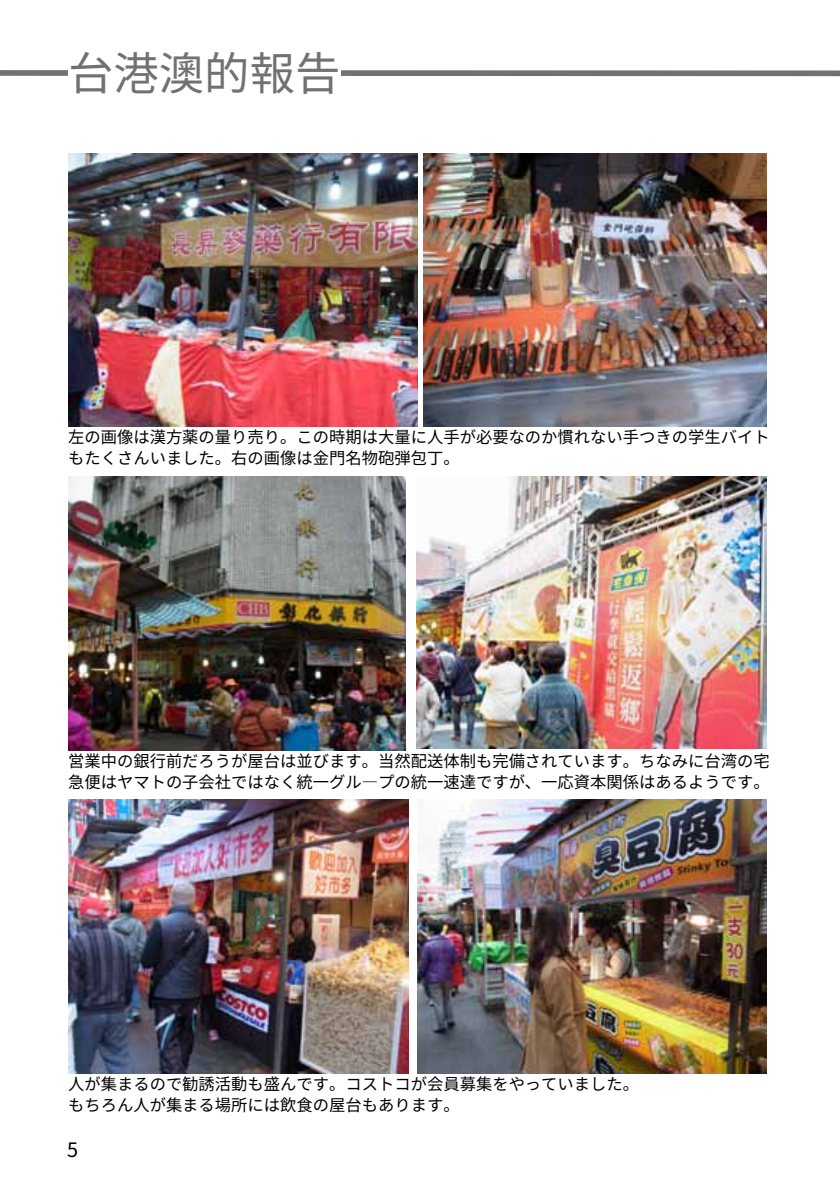
<style>
.page{position:relative;width:840px;height:1191px;background:#fff}
.page>*{position:absolute;margin:0;border:0;box-sizing:border-box;transform-origin:0 0}
.t1{font:45.4px "Source Han Sans";color:#727171}
.t2{font:19.8px "Source Han Sans";color:#000}
.t3{font:16.2px/20.6px "Source Han Sans";color:#000}
</style>
<div class="page">
<svg style="left:0;top:70px;width:839px;height:7px;background:#8c8b8b"></svg>
<div style="left:68px;top:41px;width:272px;height:62px;background:#fff"></div>
<img style="left:417px;top:799px;width:348px;height:274px">
<img style="left:68px;top:799px;width:340px;height:274px">
<img style="left:416px;top:476px;width:349px;height:272px">
<img style="left:68px;top:476px;width:337px;height:274px">
<img style="left:423px;top:153px;width:342px;height:274px">
<img style="left:68px;top:153px;width:349px;height:274px">
<h1 class="t1" style="left:68px;top:47px;width:274px">台港澳的報告</h1>
<p class="t3" style="left:68px;top:427px;width:702px">左の画像は漢方薬の量り売り。この時期は大量に人手が必要なのか慣れない手つきの学生バイトもたくさんいました。右の画像は金門名物砲弾包丁。</p>
<p class="t3" style="left:68px;top:751px;width:702px">営業中の銀行前だろうが屋台は並びます。当然配送体制も完備されています。ちなみに台湾の宅急便はヤマトの子会社ではなく統一グル―プの統一速達ですが、一応資本関係はあるようです。</p>
<p class="t3" style="left:68px;top:1074px;width:572px">人が集まるので勧誘活動も盛んです。コストコが会員募集をやっていました。もちろん人が集まる場所には飲食の屋台もあります。</p>
<p class="t2" style="left:67px;top:1138px;width:13px">5</p>
</div>
